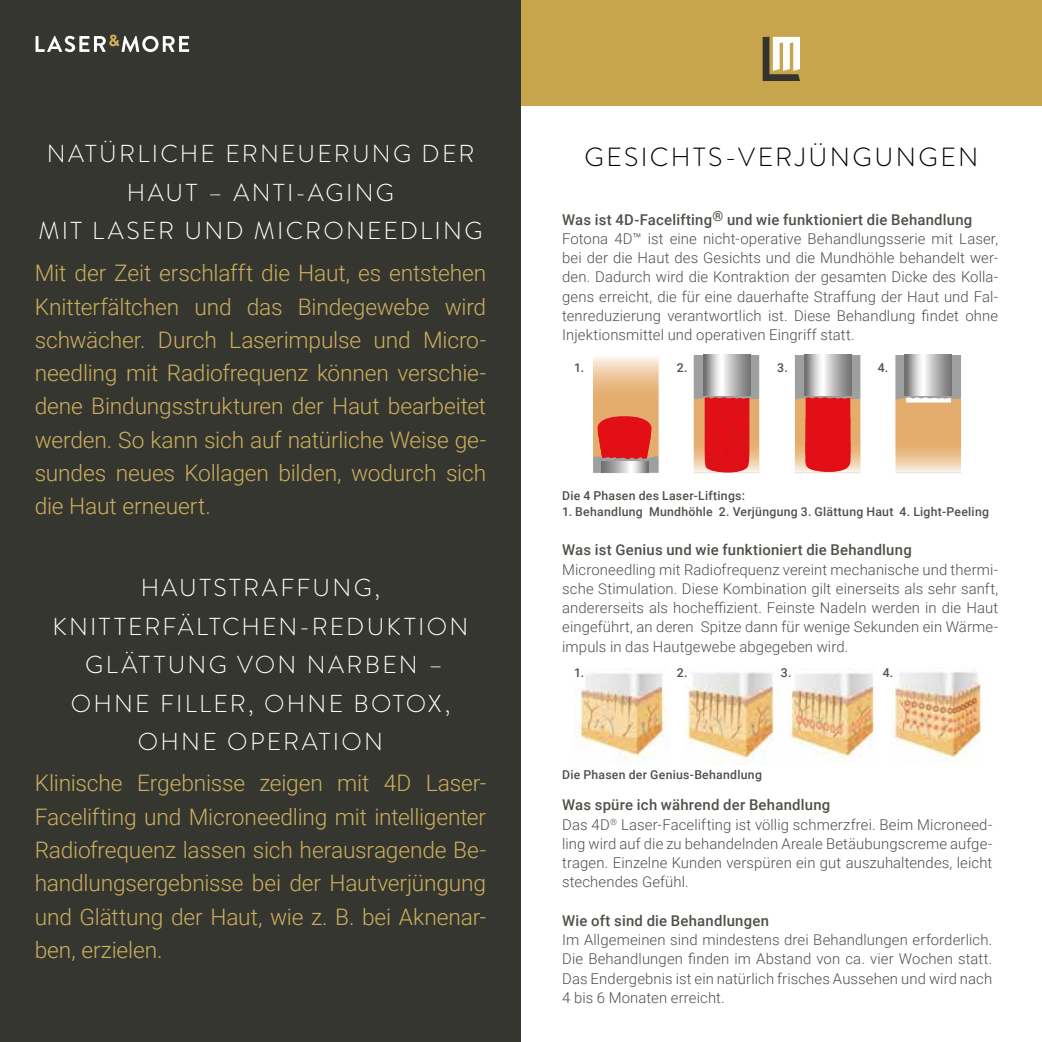
<style>
.page{position:relative;width:1042px;height:1042px;background:#fff}
.page>*{position:absolute;margin:0;border:0;box-sizing:border-box;transform-origin:0 0}
.t1{font:300 26.25px "Brandon Grotesque";letter-spacing:.095em;color:#000}
.t2{font:300 24.5px/38.5px "Brandon Grotesque";letter-spacing:.095em;color:#fff;text-align:center}
.t3{font:300 22.75px/33.2px "Roboto";letter-spacing:-.005em;color:#cbae5e;text-align:justify}
.t4{font:300 14.88px/19.2px "Roboto";letter-spacing:.01em;color:#504f49}
.t5{font:500 14.88px "Roboto";letter-spacing:.015em;color:#504f49}
.t6{font:500 12.25px "Roboto";letter-spacing:.02em;color:#504f49}
.s1{font-weight:500}
</style>
<div class="page">
<div style="left:0;top:0;width:521px;height:1042px;background:#363630"></div>
<svg style="left:36px;top:35px;width:153px;height:17px"></svg>
<div style="left:521px;top:0;width:521px;height:106px;background:#c6a54c"></div>
<svg style="left:762px;top:37px;width:38px;height:44px"></svg>
<img style="left:685px;top:672px;width:89px;height:93px">
<img style="left:575px;top:673px;width:95px;height:88px">
<img style="left:791px;top:673px;width:84px;height:91px">
<img style="left:891px;top:672px;width:92px;height:87px">
<div style="left:693px;top:354px;width:67px;height:119px;background:#9e9f9f"></div>
<div style="left:693px;top:354px;width:67px;height:119px;border:1px solid #fff"></div>
<svg style="left:703px;top:355px;width:47px;height:41px"></svg>
<svg style="left:693px;top:397px;width:67px;height:76px;background:#e24e42"></svg>
<div style="left:895px;top:354px;width:66px;height:119px;background:#9e9f9f"></div>
<div style="left:894px;top:354px;width:68px;height:119px;border:1px solid #fff"></div>
<svg style="left:905px;top:355px;width:47px;height:41px"></svg>
<svg style="left:895px;top:397px;width:66px;height:76px;background:#e8bb88"></svg>
<div style="left:794px;top:354px;width:67px;height:119px;background:#9e9f9f"></div>
<div style="left:794px;top:354px;width:67px;height:119px;border:1px solid #fff"></div>
<svg style="left:804px;top:355px;width:47px;height:41px"></svg>
<svg style="left:794px;top:397px;width:67px;height:76px;background:#e44e42"></svg>
<svg style="left:593px;top:356px;width:66px;height:117px;background:#e08e72"></svg>
<h2 class="t2" style="left:38px;top:135px;width:446px">NATÜRLICHE ERNEUERUNG DER<br>HAUT – ANTI-AGING<br>MIT LASER UND MICRONEEDLING</h2>
<h1 class="t1" style="left:584px;top:139px;width:395px">GESICHTS-VERJÜNGUNGEN</h1>
<p class="t3" style="left:35px;top:256px;width:453px">Mit der Zeit erschlafft die Haut, es entstehen Knitterfältchen und das Bindegewebe wird schwächer. Durch Laserimpulse und Micro&shy;needling mit Radiofrequenz können verschie&shy;dene Bindungsstrukturen der Haut bearbeitet werden. So kann sich auf natürliche Weise ge&shy;sundes neues Kollagen bilden, wodurch sich die Haut erneuert.</p>
<p class="t4" style="left:562px;top:209px;width:437px"><span class="s1">Was ist 4D-Facelifting</span><sup>®</sup> <span class="s1">und wie funktioniert die Behandlung </span>Fotona 4D™ ist eine nicht-operative Behandlungsserie mit Laser, bei der die Haut des Gesichts und die Mundhöhle behandelt wer&shy;den. Dadurch wird die Kontraktion der gesamten Dicke des Kolla&shy;gens erreicht, die für eine dauerhafte Straffung der Haut und Fal&shy;tenreduzierung verantwortlich ist. Diese Behandlung findet ohne Injektionsmittel und operativen Eingriff statt.</p>
<p class="t6" style="left:574px;top:359px;width:12px">1.</p>
<p class="t6" style="left:677px;top:359px;width:12px">2.</p>
<p class="t6" style="left:777px;top:359px;width:12px">3.</p>
<p class="t6" style="left:878px;top:359px;width:12px">4.</p>
<p class="t6" style="left:562px;top:487px;width:184px">Die 4 Phasen des Laser-Liftings:</p>
<p class="t6" style="left:562px;top:503px;width:428px">1. Behandlung Mundhöhle 2. Verjüngung 3. Glättung Haut 4. Light-Peeling</p>
<h2 class="t2" style="left:53px;top:568px;width:417px">HAUTSTRAFFUNG,<br>KNITTERFÄLTCHEN-REDUKTION<br>GLÄTTUNG VON NARBEN –<br>OHNE FILLER, OHNE BOTOX,<br>OHNE OPERATION</h2>
<p class="t3" style="left:35px;top:766px;width:453px">Klinische Ergebnisse zeigen mit 4D Laser-Facelifting und Microneedling mit intelligenter Radiofrequenz lassen sich herausragende Be&shy;handlungsergebnisse bei der Hautverjüngung und Glättung der Haut, wie z. B. bei Aknenar&shy;ben, erzielen.</p>
<p class="t5" style="left:562px;top:540px;width:351px">Was ist Genius und wie funktioniert die Behandlung</p>
<p class="t4" style="left:562px;top:559px;width:437px;text-align:justify">Microneedling mit Radiofrequenz vereint mechanische und thermi&shy;sche Stimulation. Diese Kombination gilt einerseits als sehr sanft, andererseits als hocheffizient. Feinste Nadeln werden in die Haut eingeführt, an deren Spitze dann für wenige Sekunden ein Wärme&shy;impuls in das Hautgewebe abgegeben wird.</p>
<p class="t6" style="left:574px;top:664px;width:12px">1.</p>
<p class="t6" style="left:677px;top:664px;width:12px">2.</p>
<p class="t6" style="left:781px;top:664px;width:12px">3.</p>
<p class="t6" style="left:882px;top:664px;width:12px">4.</p>
<p class="t6" style="left:562px;top:765px;width:201px">Die Phasen der Genius-Behandlung</p>
<p class="t4" style="left:562px;top:795px;width:432px"><span class="s1">Was spüre ich während der Behandlung<br></span>Das 4D<sup>®</sup> Laser-Facelifting ist völlig schmerzfrei. Beim Microneed&shy;ling wird auf die zu behandelnden Areale Betäubungscreme aufge&shy;tragen. Einzelne Kunden verspüren ein gut auszuhaltendes, leicht stechendes Gefühl.</p>
<p class="t5" style="left:562px;top:910px;width:208px">Wie oft sind die Behandlungen</p>
<p class="t4" style="left:562px;top:929px;width:432px;text-align:justify">Im Allgemeinen sind mindestens drei Behandlungen erforderlich.<br>Die Behandlungen finden im Abstand von ca. vier Wochen statt.<br>Das Endergebnis ist ein natürlich frisches Aussehen und wird nach 4 bis 6 Monaten erreicht.</p>
</div>
